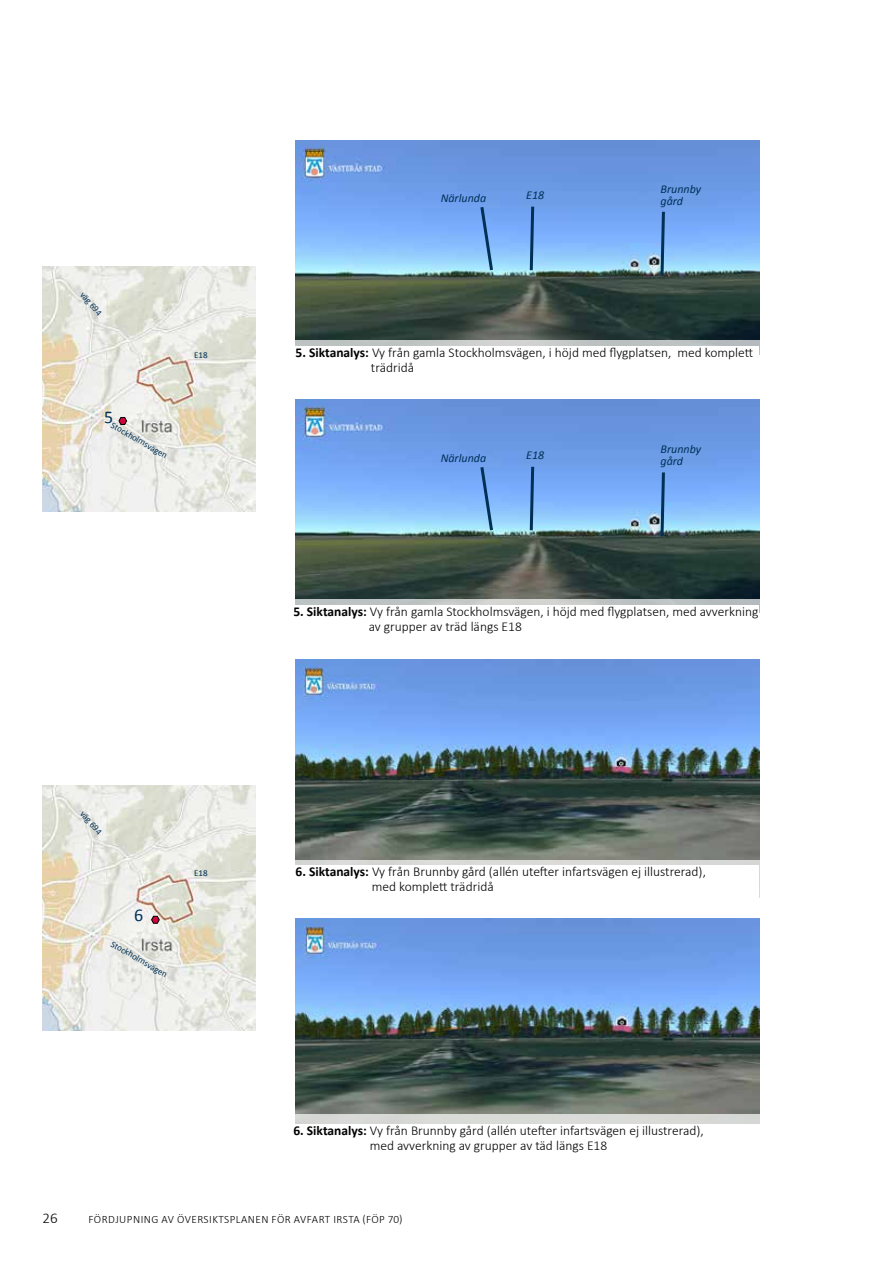
<style>
.page{position:relative;width:893px;height:1263px;background:#fff}
.page>*{position:absolute;margin:0;border:0;box-sizing:border-box;transform-origin:0 0}
.t1{font:18px "Calibri";color:#003056}
.t2{font:300 15px "Calibri";color:#000}
.t3{font:300 13.5px/15px "Calibri";color:#000}
.t4{font:italic 12px/12px "Calibri";color:#003056}
.t5{font:300 11.25px "Calibri";letter-spacing:.04em;color:#000}
.t6{font:9px "Calibri";color:#003056}
.s1{font-weight:700}
</style>
<div class="page">
<img style="left:296px;top:400px;width:463px;height:200px">
<img style="left:296px;top:140px;width:463px;height:200px">
<img style="left:296px;top:659px;width:463px;height:201px">
<img style="left:296px;top:918px;width:463px;height:197px">
<img style="left:43px;top:785px;width:212px;height:245px">
<svg style="left:151px;top:916px;width:9px;height:8px"></svg>
<div style="left:293px;top:860px;width:468px;height:41px;background:#d9d9d6"></div>
<div style="left:293px;top:1115px;width:468px;height:43px;background:linear-gradient(to right,#d8d9d7,#d8dad6)"></div>
<svg style="left:295px;top:600px;width:465px;height:13px;fill:#bec4c3"></svg>
<svg style="left:295px;top:340px;width:465px;height:15px;fill:#bec4c3"></svg>
<div style="left:296px;top:347px;width:463px;height:39px;background:#fff"></div>
<div style="left:293px;top:606px;width:466px;height:36px;background:#fff"></div>
<div style="left:296px;top:865px;width:463px;height:35px;background:#fff"></div>
<img style="left:43px;top:267px;width:212px;height:244px">
<svg style="left:119px;top:417px;width:8px;height:8px"></svg>
<div style="left:293px;top:1125px;width:468px;height:34px;background:#fff"></div>
<svg style="left:528px;top:464px;width:8px;height:69px"></svg>
<svg style="left:478px;top:464px;width:17px;height:69px"></svg>
<svg style="left:528px;top:204px;width:8px;height:69px"></svg>
<svg style="left:478px;top:204px;width:17px;height:69px"></svg>
<svg style="left:659px;top:209px;width:7px;height:69px"></svg>
<svg style="left:659px;top:469px;width:7px;height:70px"></svg>
<p class="t6" style="left:86px;top:289px;width:30px;rotate:49deg">väg 694</p>
<h1 class="t1" style="left:104px;top:405px;width:11px">5</h1>
<p class="t6" style="left:115px;top:419px;width:65px;rotate:30deg">Stockholmsvägen</p>
<p class="t6" style="left:194px;top:349px;width:15px">E18</p>
<p class="t6" style="left:86px;top:808px;width:30px;rotate:49deg">väg 694</p>
<h1 class="t1" style="left:134px;top:904px;width:11px">6</h1>
<p class="t6" style="left:115px;top:938px;width:65px;rotate:30deg">Stockholmsvägen</p>
<p class="t6" style="left:194px;top:868px;width:15px">E18</p>
<p class="t4" style="left:441px;top:192px;width:47px">Närlunda</p>
<p class="t4" style="left:526px;top:189px;width:20px">E18</p>
<p class="t4" style="left:660px;top:182px;width:42px">Brunnby gård</p>
<p class="t3" style="left:371px;top:345px;width:384px;text-indent:-75px"><span class="s1">5. Siktanalys:</span> Vy från gamla Stockholmsvägen, i höjd med flygplatsen, med komplett trädridå</p>
<p class="t4" style="left:441px;top:452px;width:47px">Närlunda</p>
<p class="t4" style="left:526px;top:449px;width:20px">E18</p>
<p class="t4" style="left:660px;top:443px;width:42px">Brunnby gård</p>
<p class="t3" style="left:369px;top:604px;width:391px;text-indent:-75px"><span class="s1">5. Siktanalys:</span> Vy från gamla Stockholmsvägen, i höjd med flygplatsen, med avverkning av grupper av träd längs E18</p>
<p class="t3" style="left:372px;top:863px;width:336px;text-indent:-76px"><span class="s1">6. Siktanalys:</span> Vy från Brunnby gård (allén utefter infartsvägen ej illustrerad), med komplett trädridå</p>
<p class="t3" style="left:370px;top:1123px;width:336px;text-indent:-76px"><span class="s1">6. Siktanalys:</span> Vy från Brunnby gård (allén utefter infartsvägen ej illustrerad), med avverkning av grupper av täd längs E18</p>
<p class="t2" style="left:43px;top:1209px;width:17px">26</p>
<p class="t5" style="left:88px;top:1212px;width:316px">FÖRDJUPNING AV ÖVERSIKTSPLANEN FÖR AVFART IRSTA (FÖP 70)</p>
</div>
